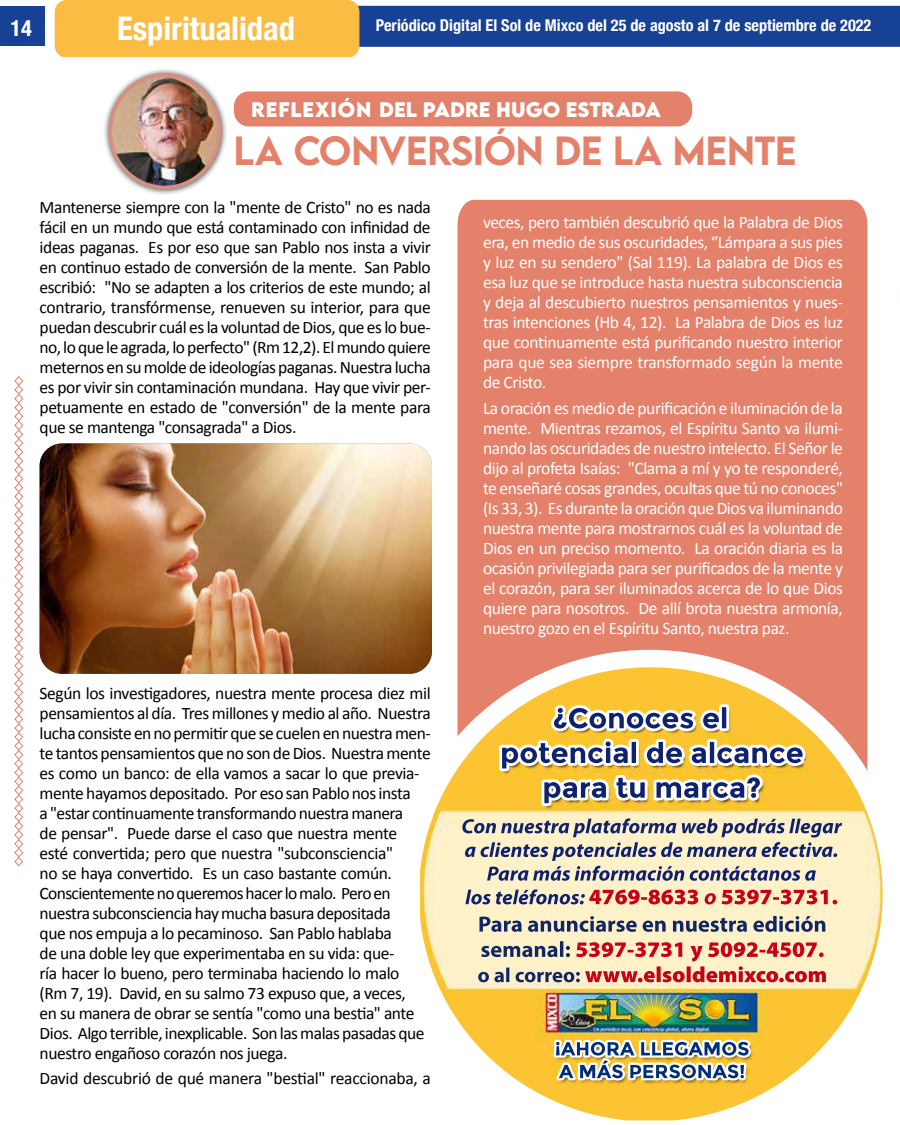
<style>
.page{position:relative;width:900px;height:1125px;background:#fff}
.page>*{position:absolute;margin:0;border:0;box-sizing:border-box;transform-origin:0 0}
.t1{font:500 36.25px "LEMONMILK";letter-spacing:-.005em;color:#e4816a}
.t2{font:700 condensed 32.5px "Helvetica Neue";color:#fff}
.t3{font:700 condensed 22.5px "Helvetica Neue";color:#fff}
.t4{font:700 18.75px "LEMONMILK";letter-spacing:.005em;color:#fff}
.t5{font:17.5px/20px "Calibri";letter-spacing:-.025em;color:#000;text-align:justify}
.t6{font:17.5px/20px "Calibri";letter-spacing:-.025em;color:#fff;text-align:justify}
.t7{font:700 condensed 16.25px "Helvetica Neue";color:#fff}
</style>
<div class="page">
<div style="left:457px;top:200px;width:410px;height:450px;background:#e4816a"></div>
<div style="left:234px;top:91px;width:458px;height:35px;background:#e4816a;border-radius:15px"></div>
<div style="left:102px;top:67px;width:125px;height:129px;background:#000;opacity:.75"></div>
<img style="left:110px;top:75px;width:109px;height:113px">
<div style="left:108px;top:73px;width:113px;height:116px;border:4px solid #d59083;border-radius:50%"></div>
<div style="left:65px;top:6px;width:834px;height:40px;background:#164194"></div>
<div style="left:64px;top:6px;width:836px;height:41px;border:1px solid #164194"></div>
<div style="left:0;top:6px;width:45px;height:40px;background:#164194"></div>
<div style="left:55px;top:0;width:304px;height:56px;background:#fbbc43"></div>
<svg style="left:457px;top:650px;width:411px;height:471px;fill:#e4816a"></svg>
<img style="left:420px;top:667px;width:463px;height:453px">
<img style="left:551px;top:704px;width:178px;height:27px">
<img style="left:558px;top:707px;width:168px;height:21px">
<img style="left:462px;top:818px;width:333px;height:15px">
<img style="left:795px;top:819px;width:47px;height:18px">
<img style="left:489px;top:842px;width:348px;height:15px">
<img style="left:487px;top:866px;width:329px;height:15px">
<img style="left:529px;top:889px;width:262px;height:15px">
<img style="left:806px;top:890px;width:31px;height:14px">
<img style="left:480px;top:916px;width:345px;height:16px">
<img style="left:560px;top:941px;width:257px;height:16px">
<img style="left:506px;top:966px;width:320px;height:16px">
<img style="left:561px;top:1040px;width:190px;height:18px">
<img style="left:556px;top:1042px;width:193px;height:14px">
<img style="left:40px;top:443px;width:392px;height:231px">
<svg style="left:14px;top:376px;width:10px;height:491px"></svg>
<h2 class="t2" style="left:117px;top:2px;width:179px">Espiritualidad</h2>
<p class="t3" style="left:10px;top:10px;width:23px">14</p>
<p class="t7" style="left:376px;top:12px;width:497px">Periódico Digital El Sol de Mixco del 25 de agosto al 7 de septiembre de 2022</p>
<p class="t4" style="left:251px;top:96px;width:412px">REFLEXIÓN DEL PADRE HUGO ESTRADA</p>
<h1 class="t1" style="left:234px;top:127px;width:564px">LA CONVERSIÓN DE LA MENTE</h1>
<p class="t5" style="left:40px;top:196px;width:393px">Mantenerse siempre con la "mente de Cristo" no es nada fácil en un mundo que está contaminado con infinidad de ideas paganas. Es por eso que san Pablo nos insta a vivir en continuo estado de conversión de la mente. San Pablo escribió: "No se adapten a los criterios de este mundo; al contrario, transfórmense, renueven su interior, para que puedan descubrir cuál es la voluntad de Dios, que es lo bue&shy;no, lo que le agrada, lo perfecto" (Rm 12,2). El mundo quiere meternos en su molde de ideologías paganas. Nuestra lucha es por vivir sin contaminación mundana. Hay que vivir per&shy;petuamente en estado de "conversión" de la mente para que se mantenga "consagrada" a Dios.</p>
<p class="t6" style="left:483px;top:211px;width:362px">veces, pero también descubrió que la Palabra de Dios era, en medio de sus oscuridades, “Lámpara a sus pies y luz en su sendero" (Sal 119). La palabra de Dios es esa luz que se introduce hasta nuestra subconsciencia y deja al descubierto nuestros pensamientos y nues&shy;tras intenciones (Hb 4, 12). La Palabra de Dios es luz que continuamente está purificando nuestro interior para que sea siempre transformado según la mente de Cristo.</p>
<p class="t6" style="left:483px;top:397px;width:362px">La oración es medio de purificación e iluminación de la mente. Mientras rezamos, el Espíritu Santo va ilumi&shy;nando las oscuridades de nuestro intelecto. El Señor le dijo al profeta Isaías: "Clama a mí y yo te responderé, te enseñaré cosas grandes, ocultas que tú no conoces" (Is 33, 3). Es durante la oración que Dios va iluminando nuestra mente para mostrarnos cuál es la voluntad de Dios en un preciso momento. La oración diaria es la ocasión privilegiada para ser purificados de la mente y el corazón, para ser iluminados acerca de lo que Dios quiere para nosotros. De allí brota nuestra armonía, nuestro gozo en el Espíritu Santo, nuestra paz.</p>
<p class="t5" style="left:40px;top:682px;width:393px;text-align:left">Según los investigadores, nuestra mente procesa diez mil pensamientos al día. Tres millones y medio al año. Nuestra lucha consiste en no permitir que se cuelen en nuestra men&shy;te tantos pensamientos que no son de Dios. Nuestra mente es como un banco: de ella vamos a sacar lo que previa&shy;mente hayamos depositado. Por eso san Pablo nos insta<br>a "estar continuamente transformando nuestra manera<br>de pensar". Puede darse el caso que nuestra mente<br>esté convertida; pero que nuestra "subconsciencia"<br>no se haya convertido. Es un caso bastante común.<br>Conscientemente no queremos hacer lo malo. Pero en nuestra subconsciencia hay mucha basura depositada<br>que nos empuja a lo pecaminoso. San Pablo hablaba<br>de una doble ley que experimentaba en su vida: que-<br>ría hacer lo bueno, pero terminaba haciendo lo malo (Rm 7, 19). David, en su salmo 73 expuso que, a veces,<br>en su manera de obrar se sentía "como una bestia" ante Dios. Algo terrible, inexplicable. Son las malas pasadas que nuestro engañoso corazón nos juega.</p>
<p class="t5" style="left:40px;top:1068px;width:393px">David descubrió de qué manera "bestial" reaccionaba, a</p>
</div>
